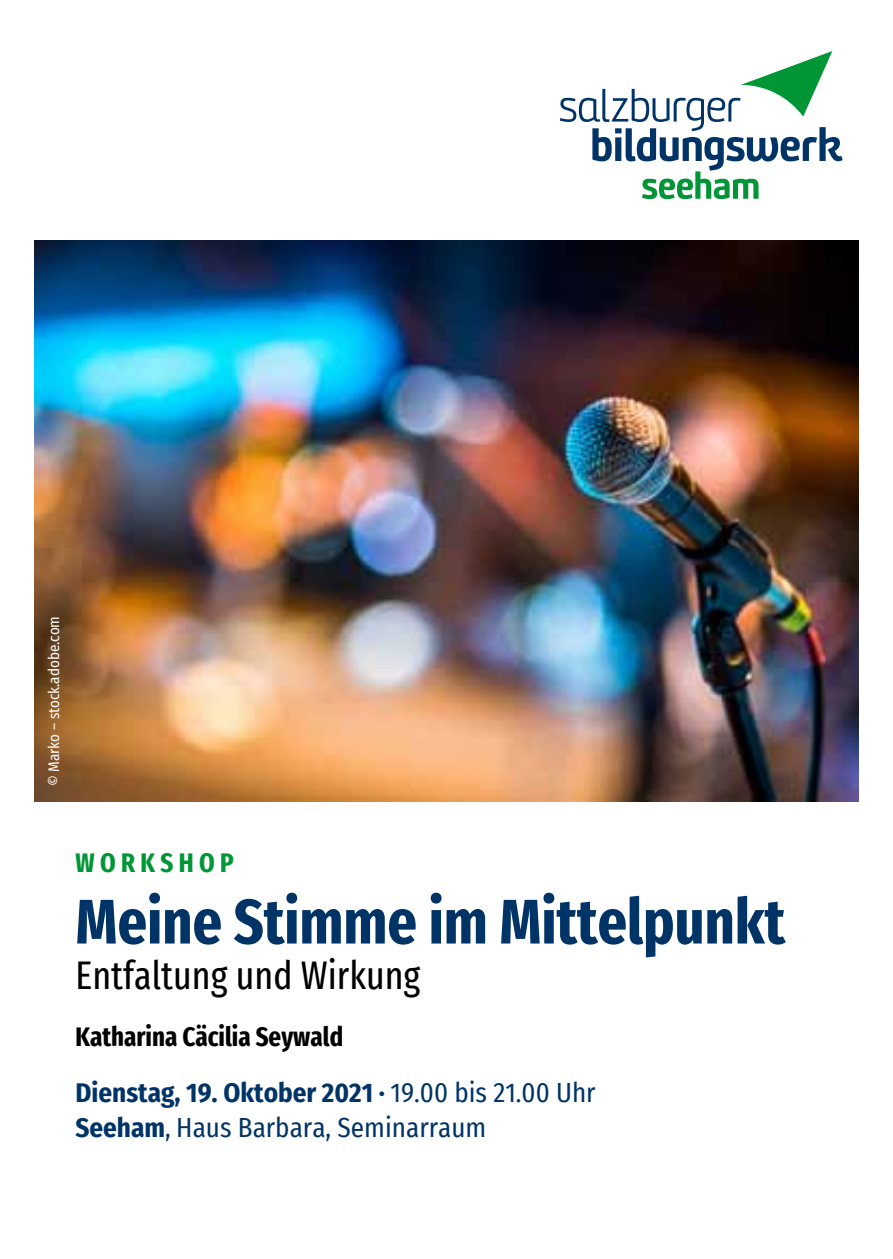
<style>
.page{position:relative;width:893px;height:1259px;background:#fff}
.page>*{position:absolute;margin:0;border:0;box-sizing:border-box;transform-origin:0 0}
.t1{font:700 extra-condensed 63px "Fira Sans";color:#003466}
.t2{font:extra-condensed 39px "Fira Sans";color:#000}
.t3{font:27px/35.4px "Fira Sans Condensed";color:#003466}
.t4{font:700 extra-condensed 27px "Fira Sans";color:#000}
.t5{font:700 extra-condensed 27px "Fira Sans";letter-spacing:.2em;color:#009636}
.t6{font:15px "Fira Sans Condensed";color:#fff}
.s1{font-weight:700}
</style>
<div class="page">
<svg style="left:560px;top:51px;width:283px;height:148px"></svg>
<img style="left:34px;top:240px;width:825px;height:561px">
<p class="t6" style="left:43px;top:786px;width:172px;rotate:-90deg">© Marko – stock.adobe.com</p>
<p class="t5" style="left:75px;top:839px;width:160px">workshop</p>
<h1 class="t1" style="left:75px;top:869px;width:711px">Meine Stimme im Mittelpunkt</h1>
<h2 class="t2" style="left:75px;top:945px;width:347px">Entfaltung und Wirkung</h2>
<p class="t4" style="left:75px;top:1013px;width:269px">Katharina Cäcilia Seywald</p>
<p class="t3" style="left:75px;top:1074px;width:522px"><span class="s1">Dienstag, 19. Oktober 2021 ·</span> 19.00 bis 21.00 Uhr<br><span class="s1">Seeham</span>, Haus Barbara, Seminarraum</p>
</div>
